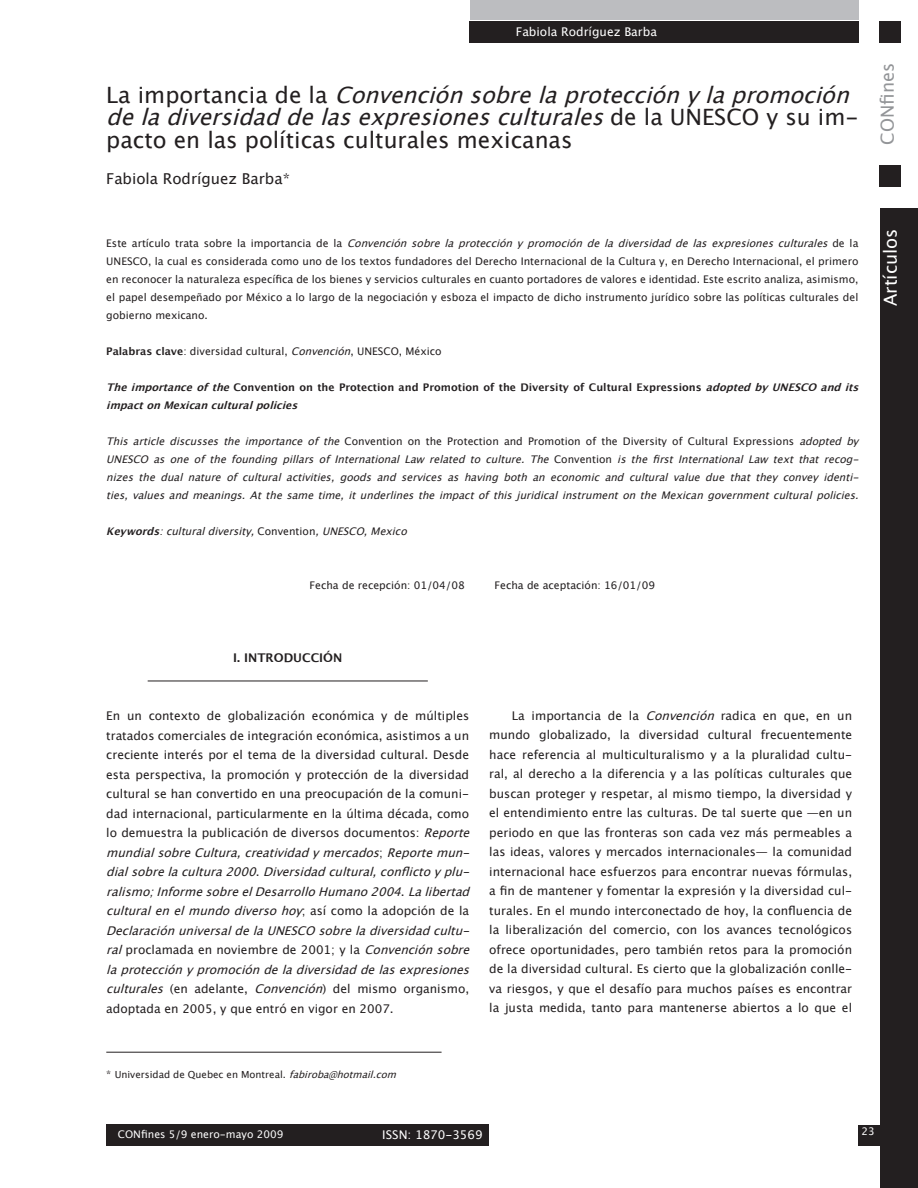
<style>
.page{position:relative;width:918px;height:1188px;background:#fff}
.page>*{position:absolute;margin:0;border:0;box-sizing:border-box;transform-origin:0 0}
.ARTICULO_Titulo{font:italic 22.5px/22.5px "Lucida Grande";color:#231f20;text-align:justify}
.t1{font:18px "Lucida Grande";color:#fff}
.t2{font:18px "Lucida Grande";color:#939598}
.ARTICULO_Autor{font:15px "Lucida Grande";color:#231f20}
.ARTICULO_Parrafo_nor{font:12px/19.5px "Lucida Grande";color:#231f20;text-align:justify}
.ARTICULO_Primer_parr{font:12px/19.5px "Lucida Grande";color:#231f20}
.t3{font:12px "Lucida Grande";color:#fff}
.ARTICULO_Subtitulo1{font:700 12px "Lucida Grande";color:#231f20}
.ABSTRACT_Español{font:10.5px/18px "Lucida Grande";color:#231f20;text-align:justify}
.ABSTRACT_Ingles{font:italic 10.5px/18px "Lucida Grande";color:#231f20;text-align:justify}
.ABSTRACT_Titulo{font:700 10.5px/18px "Lucida Grande";color:#231f20}
.KEYWORDS_Español{font:10.5px "Lucida Grande";color:#231f20}
.KEYWORDS_Inglés{font:italic 10.5px "Lucida Grande";color:#231f20}
.t4{font:10.5px "Lucida Grande";color:#fdfdfd}
.REFERENCIAS{font:9.75px "Lucida Grande";color:#231f20}
.s1{font-style:normal}
.s2{font-style:italic}
.s3{font-weight:700}
.s4{font-size:10.5px}
</style>
<div class="page">
<div style="left:106px;top:1124px;width:383px;height:21px;background:#231f20"></div>
<div style="left:880px;top:208px;width:38px;height:980px;background:#231f20"></div>
<div style="left:469px;top:21px;width:389px;height:21px;background:#231f20"></div>
<div style="left:470px;top:0;width:388px;height:19px;background:#bcbdc0"></div>
<div style="left:879px;top:21px;width:22px;height:21px;background:#231f20"></div>
<div style="left:879px;top:166px;width:22px;height:21px;background:#231f20"></div>
<div style="left:858px;top:1125px;width:42px;height:20px;background:#231f20"></div>
<hr style="left:148px;top:681px;width:280px;height:1px;background:#231f20">
<hr style="left:106px;top:1052px;width:336px;height:1px;background:#231f20">
<p class="t3" style="left:516px;top:24px;width:143px">Fabiola Rodríguez Barba</p>
<p class="ARTICULO_Titulo" style="left:106px;top:84px;width:755px"><span class="s1">L a i m p o r t a n c i a d e l a</span> Convenciónsobrelaprotecciónylapromoción deladiversidaddelasexpresionesculturales<span class="s1">d e l a U N E S C O y s u i m - pacto en las políticas culturales mexicanas</span></p>
<p class="ARTICULO_Autor" style="left:106px;top:170px;width:185px">Fabiola Rodríguez Barba*</p>
<p class="ABSTRACT_Español" style="left:106px;top:234px;width:754px">E s t e a r t í c u l o t r a t a s o b r e l a i m p o r t a n c i a d e l a <span class="s2">Convenciónsobrelaprotecciónypromocióndeladiversidaddelasexpresionesculturales</span>d e l a UNESCO, la cual es considerada como uno de los textos fundadores del Derecho Internacional de la Cultura y, en Derecho Internacional, el primero en reconocer la naturaleza específica de los bienes y servicios culturales en cuanto portadores de valores e identidad. Este escrito analiza, asimismo, el papel desempeñado por México a lo largo de la negociación y esboza el impacto de dicho instrumento jurídico sobre las políticas culturales del gobierno mexicano.</p>
<p class="KEYWORDS_Español" style="left:106px;top:345px;width:337px"><span class="s3">Palabras clave</span>: diversidad cultural, <span class="s2">Convención</span>, UNESCO, México</p>
<p class="ABSTRACT_Titulo" style="left:106px;top:378px;width:758px"><span class="s2">Theimportanceofthe</span>Convention on the Protection and Promotion of the Diversity of Cultural Expressions <span class="s2">adoptedbyUNESCO andits impactonMexicanculturalpolicies</span></p>
<p class="ABSTRACT_Ingles" style="left:106px;top:432px;width:758px">Thisarticlediscussestheimportanceofthe<span class="s1">Convention on the Protection and Promotion of the Diversity of Cultural Expressions</span> adoptedby UNESCO as one of the founding pillars of International Law related to culture. The <span class="s1">C o n v e n t i o n</span> is the first International Law text that recog&shy;nizes the dual nature of cultural activities, goods and services as having both an economic and cultural value due that they convey identi&shy;ties,valuesandmeanings.Atthesametime,itunderlinestheimpactofthisjuridicalinstrumentontheMexicangovernmentculturalpolicies.</p>
<p class="KEYWORDS_Inglés" style="left:106px;top:525px;width:307px"><span class="s3">Keywords</span>:culturaldiversity,<span class="s1">C o n v e n t i o n</span> ,UNESCO,Mexico</p>
<p class="ABSTRACT_Español" style="left:310px;top:576px;width:157px">Fecha de recepción: 01/04/08</p>
<p class="ABSTRACT_Español" style="left:495px;top:576px;width:162px">Fecha de aceptación: 16/01/09</p>
<p class="t2" style="left:877px;top:145px;width:83px;rotate:-90deg">CONfines</p>
<p class="t1" style="left:880px;top:306px;width:79px;rotate:-90deg">Artículos</p>
<p class="ARTICULO_Subtitulo1" style="left:233px;top:648px;width:111px">I. INTRODUCCIÓN</p>
<p class="ARTICULO_Primer_parr" style="left:106px;top:706px;width:371px">En un contexto de globalización económica y de múltiples tratados comerciales de integración económica, asistimos a un creciente interés por el tema de la diversidad cultural. Desde esta perspectiva, la promoción y protección de la diversidad cultural se han convertido en una preocupación de la comuni&shy;dad internacional, particularmente en la última década, como lo demuestra la publicación de diversos documentos: <span class="s2">Reporte mundialsobreCultura,creatividadymercados</span>; <span class="s2">Reportemun&shy;dialsobrelacultura2000</span>. <span class="s2">Diversidadcultural,conflictoyplu&shy;ralismo;InformesobreelDesarrolloHumano2004</span>. <span class="s2">Lalibertad culturalenelmundodiversohoy</span>; a s í c o m o l a a d o p c i ó n d e l a <span class="s2">DeclaraciónuniversaldelaUNESCOsobreladiversidadcultu&shy;ral</span>proclamada en noviembre de 2001; y la <span class="s2">Convenciónsobre laprotecciónypromocióndeladiversidaddelasexpresiones culturales</span>(en adelante, <span class="s2">Convención</span>) del mismo organismo, adoptada en 2005, y que entró en vigor en 2007.</p>
<p class="ARTICULO_Parrafo_nor" style="left:489px;top:706px;width:364px;text-indent:23px">La importancia de la <span class="s2">Convención</span> radica en que, en un mundo globalizado, la diversidad cultural frecuentemente hace referencia al multiculturalismo y a la pluralidad cultu&shy;ral, al derecho a la diferencia y a las políticas culturales que buscan proteger y respetar, al mismo tiempo, la diversidad y el entendimiento entre las culturas. De tal suerte que —en un periodo en que las fronteras son cada vez más permeables a las ideas, valores y mercados internacionales— la comunidad internacional hace esfuerzos para encontrar nuevas fórmulas, a fin de mantener y fomentar la expresión y la diversidad cul&shy;turales. En el mundo interconectado de hoy, la confluencia de la liberalización del comercio, con los avances tecnológicos ofrece oportunidades, pero también retos para la promoción de la diversidad cultural. Es cierto que la globalización conlle&shy;va riesgos, y que el desafío para muchos países es encontrar la justa medida, tanto para mantenerse abiertos a lo que el</p>
<p class="REFERENCIAS" style="left:106px;top:1069px;width:296px"><span class="s4">*</span> Universidad de Quebec en Montreal. <span class="s2">fabiroba@hotmail.com</span></p>
<p class="t4" style="left:118px;top:1129px;width:167px">CONfines 5/9 enero-mayo 2009</p>
<p class="t3" style="left:382px;top:1128px;width:102px">ISSN: 1870-3569</p>
<p class="t4" style="left:862px;top:1126px;width:15px">23</p>
</div>
